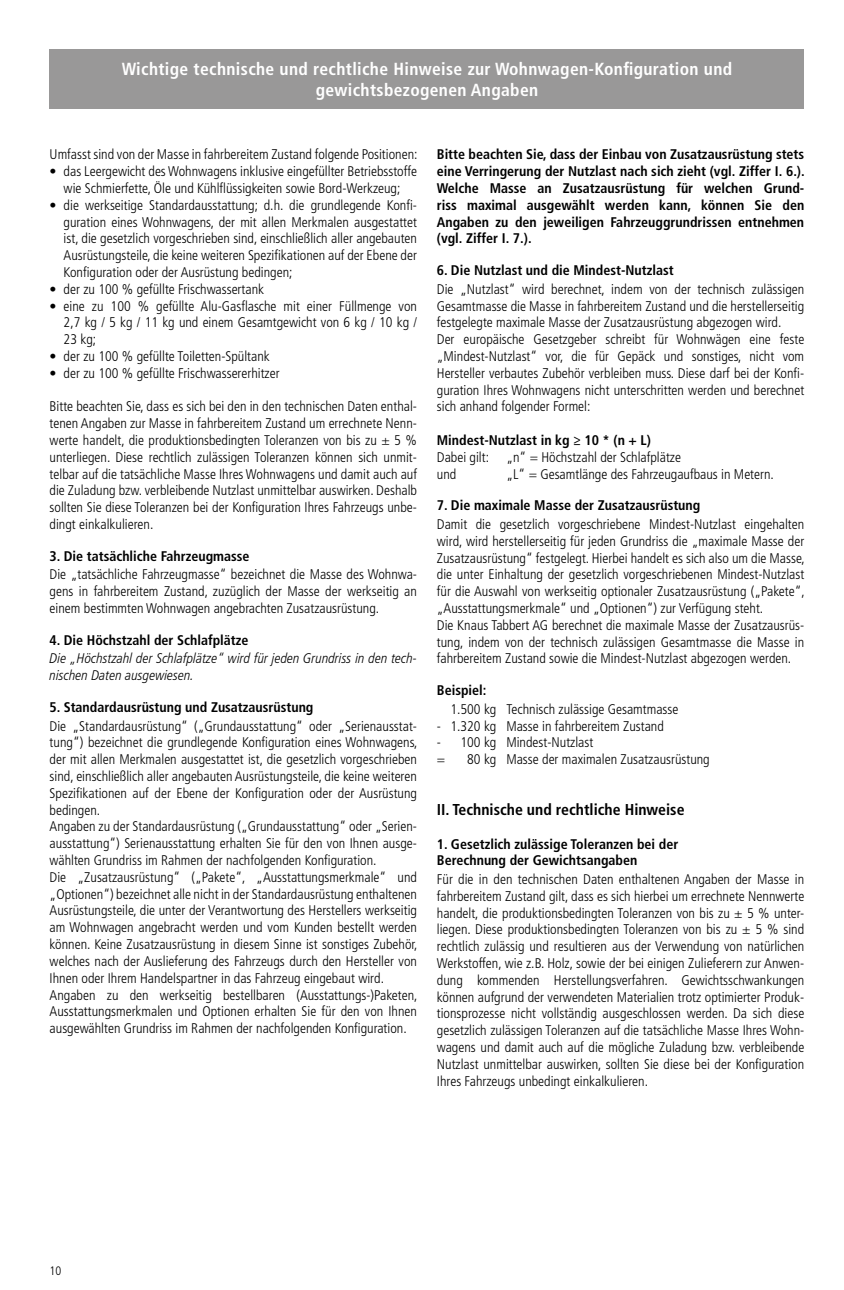
<style>
.page{position:relative;width:844px;height:1290px;background:#fff}
.page>*{position:absolute;margin:0;border:0;box-sizing:border-box;transform-origin:0 0}
.t1{font:700 condensed 17.5px/21px "Frutiger LT Std";letter-spacing:.02em;color:#fff;text-align:center}
.t2{font:700 condensed 15.75px "Frutiger LT Std";color:#000}
.t3{font:300 condensed 14px/16.8px "Frutiger LT Std";color:#000;text-align:justify}
.t4{font:700 condensed 14px/16.8px "Frutiger LT Std";color:#000;text-align:justify}
.t5{font:italic 300 condensed 14px/16.8px "Frutiger LT Pro";color:#000}
.t6{font:300 condensed 12.25px "Frutiger LT Std";color:#000}
</style>
<div class="page">
<div style="left:50px;top:50px;width:754px;height:59px;background:#999898"></div>
<p class="t1" style="left:122px;top:59px;width:612px">Wichtige technische und rechtliche Hinweise zur Wohnwagen-Konfiguration und gewichtsbezogenen Angaben</p>
<p class="t3" style="left:50px;top:146px;width:369px">Umfasst sind von der Masse in fahrbereitem Zustand folgende Positionen:</p>
<p class="t3" style="left:50px;top:163px;width:369px;text-align:center">• das Leergewicht des Wohnwagens inklusive eingefüllter Betriebsstoffe wie Schmierfette, Öle und Kühlflüssigkeiten sowie Bord-Werkzeug;</p>
<p class="t3" style="left:64px;top:197px;width:355px;text-indent:-14px">• die werkseitige Standardausstattung; d.h. die grundlegende Konfi&shy;guration eines Wohnwagens, der mit allen Merkmalen ausgestattet ist, die gesetzlich vorgeschrieben sind, einschließlich aller angebauten Ausrüstungsteile, die keine weiteren Spezifikationen auf der Ebene der Konfiguration oder der Ausrüstung bedingen;</p>
<p class="t3" style="left:50px;top:281px;width:216px">• der zu 100 % gefüllte Frischwassertank</p>
<p class="t3" style="left:64px;top:297px;width:355px;text-indent:-14px">• eine zu 100 % gefüllte Alu-Gasflasche mit einer Füllmenge von 2,7 kg / 5 kg / 11 kg und einem Gesamtgewicht von 6 kg / 10 kg / 23 kg;</p>
<p class="t3" style="left:50px;top:348px;width:222px">• der zu 100 % gefüllte Toiletten-Spültank</p>
<p class="t3" style="left:50px;top:365px;width:231px">• der zu 100 % gefüllte Frischwassererhitzer</p>
<p class="t3" style="left:50px;top:398px;width:369px">Bitte beachten Sie, dass es sich bei den in den technischen Daten enthal&shy;tenen Angaben zur Masse in fahrbereitem Zustand um errechnete Nenn&shy;werte handelt, die produktionsbedingten Toleranzen von bis zu ± 5 % unterliegen. Diese rechtlich zulässigen Toleranzen können sich unmit&shy;telbar auf die tatsächliche Masse Ihres Wohnwagens und damit auch auf die Zuladung bzw. verbleibende Nutzlast unmittelbar auswirken. Deshalb sollten Sie diese Toleranzen bei der Konfiguration Ihres Fahrzeugs unbe&shy;dingt einkalkulieren.</p>
<p class="t4" style="left:50px;top:548px;width:201px">3. Die tatsächliche Fahrzeugmasse</p>
<p class="t3" style="left:50px;top:566px;width:369px">Die „tatsächliche Fahrzeugmasse“ bezeichnet die Masse des Wohnwa&shy;gens in fahrbereitem Zustand, zuzüglich der Masse der werkseitig an einem bestimmten Wohnwagen angebrachten Zusatzausrüstung.</p>
<p class="t4" style="left:50px;top:632px;width:200px">4. Die Höchstzahl der Schlafplätze</p>
<p class="t5" style="left:50px;top:650px;width:369px">Die „Höchstzahl der Schlafplätze“ wird für jeden Grundriss in den tech&shy;nischen Daten ausgewiesen.</p>
<p class="t4" style="left:50px;top:699px;width:265px">5. Standardausrüstung und Zusatzausrüstung</p>
<p class="t3" style="left:50px;top:717px;width:369px;text-align:left">Die „Standardausrüstung“ („Grundausstattung“ oder „Serienausstat&shy;tung“) bezeichnet die grundlegende Konfiguration eines Wohnwagens, der mit allen Merkmalen ausgestattet ist, die gesetzlich vorgeschrieben sind, einschließlich aller angebauten Ausrüstungsteile, die keine weiteren Spezifikationen auf der Ebene der Konfiguration oder der Ausrüstung bedingen.<br>Angaben zu der Standardausrüstung („Grundausstattung“ oder „Serien&shy;ausstattung“) Serienausstattung erhalten Sie für den von Ihnen ausge&shy;wählten Grundriss im Rahmen der nachfolgenden Konfiguration.<br>Die „Zusatzausrüstung“ („Pakete“, „Ausstattungsmerkmale“ und „Optionen“) bezeichnet alle nicht in der Standardausrüstung enthaltenen Ausrüstungsteile, die unter der Verantwortung des Herstellers werkseitig am Wohnwagen angebracht werden und vom Kunden bestellt werden können. Keine Zusatzausrüstung in diesem Sinne ist sonstiges Zubehör, welches nach der Auslieferung des Fahrzeugs durch den Hersteller von Ihnen oder Ihrem Handelspartner in das Fahrzeug eingebaut wird.<br>Angaben zu den werkseitig bestellbaren (Ausstattungs-)Paketen, Ausstattungsmerkmalen und Optionen erhalten Sie für den von Ihnen ausgewählten Grundriss im Rahmen der nachfolgenden Konfiguration.</p>
<p class="t4" style="left:437px;top:146px;width:369px">Bitte beachten Sie, dass der Einbau von Zusatzausrüstung stets eine Verringerung der Nutzlast nach sich zieht (vgl. Ziffer I. 6.).<br>Welche Masse an Zusatzausrüstung für welchen Grund&shy;riss maximal ausgewählt werden kann, können Sie den Angaben zu den jeweiligen Fahrzeuggrundrissen entnehmen (vgl. Ziffer I. 7.).</p>
<p class="t4" style="left:437px;top:262px;width:238px">6. Die Nutzlast und die Mindest-Nutzlast</p>
<p class="t3" style="left:437px;top:281px;width:369px;text-align:left">Die „Nutzlast“ wird berechnet, indem von der technisch zulässigen Gesamtmasse die Masse in fahrbereitem Zustand und die herstellerseitig festgelegte maximale Masse der Zusatzausrüstung abgezogen wird.<br>Der europäische Gesetzgeber schreibt für Wohnwägen eine feste „Mindest-Nutzlast“ vor, die für Gepäck und sonstiges, nicht vom Hersteller verbautes Zubehör verbleiben muss. Diese darf bei der Konfi&shy;guration Ihres Wohnwagens nicht unterschritten werden und berechnet sich anhand folgender Formel:</p>
<p class="t4" style="left:437px;top:432px;width:215px">Mindest-Nutzlast in kg ≥ 10 * (n + L)</p>
<p class="t3" style="left:437px;top:449px;width:245px">Dabei gilt: „n“ = Höchstzahl der Schlafplätze und</p>
<p class="t3" style="left:506px;top:465px;width:269px">„L“ = Gesamtlänge des Fahrzeugaufbaus in Metern.</p>
<p class="t4" style="left:437px;top:497px;width:265px">7. Die maximale Masse der Zusatzausrüstung</p>
<p class="t3" style="left:437px;top:516px;width:369px;text-align:left">Damit die gesetzlich vorgeschriebene Mindest-Nutzlast eingehalten wird, wird herstellerseitig für jeden Grundriss die „maximale Masse der Zusatzausrüstung“ festgelegt. Hierbei handelt es sich also um die Masse, die unter Einhaltung der gesetzlich vorgeschriebenen Mindest-Nutzlast für die Auswahl von werkseitig optionaler Zusatzausrüstung („Pakete“, „Ausstattungsmerkmale“ und „Optionen“) zur Verfügung steht.<br>Die Knaus Tabbert AG berechnet die maximale Masse der Zusatzausrüs&shy;tung, indem von der technisch zulässigen Gesamtmasse die Masse in fahrbereitem Zustand sowie die Mindest-Nutzlast abgezogen werden.</p>
<p class="t4" style="left:437px;top:682px;width:51px">Beispiel:</p>
<p class="t3" style="left:450px;top:701px;width:229px">1.500 kg Technisch zulässige Gesamtmasse</p>
<p class="t3" style="left:437px;top:717px;width:228px">- 1.320 kg Masse in fahrbereitem Zustand</p>
<p class="t3" style="left:437px;top:734px;width:158px">- 100 kg Mindest-Nutzlast =</p>
<p class="t3" style="left:467px;top:751px;width:244px">80 kg Masse der maximalen Zusatzausrüstung</p>
<p class="t2" style="left:437px;top:800px;width:249px">II. Technische und rechtliche Hinweise</p>
<p class="t4" style="left:437px;top:835px;width:243px">1. Gesetzlich zulässige Toleranzen bei der<br>Berechnung der Gewichtsangaben</p>
<p class="t3" style="left:437px;top:871px;width:369px">Für die in den technischen Daten enthaltenen Angaben der Masse in fahrbereitem Zustand gilt, dass es sich hierbei um errechnete Nennwerte handelt, die produktionsbedingten Toleranzen von bis zu ± 5 % unter&shy;liegen. Diese produktionsbedingten Toleranzen von bis zu ± 5 % sind rechtlich zulässig und resultieren aus der Verwendung von natürlichen Werkstoffen, wie z.B. Holz, sowie der bei einigen Zulieferern zur Anwen&shy;dung kommenden Herstellungsverfahren. Gewichtsschwankungen können aufgrund der verwendeten Materialien trotz optimierter Produk&shy;tionsprozesse nicht vollständig ausgeschlossen werden. Da sich diese gesetzlich zulässigen Toleranzen auf die tatsächliche Masse Ihres Wohn&shy;wagens und damit auch auf die mögliche Zuladung bzw. verbleibende Nutzlast unmittelbar auswirken, sollten Sie diese bei der Konfiguration Ihres Fahrzeugs unbedingt einkalkulieren.</p>
<p class="t6" style="left:50px;top:1264px;width:13px">10</p>
</div>
